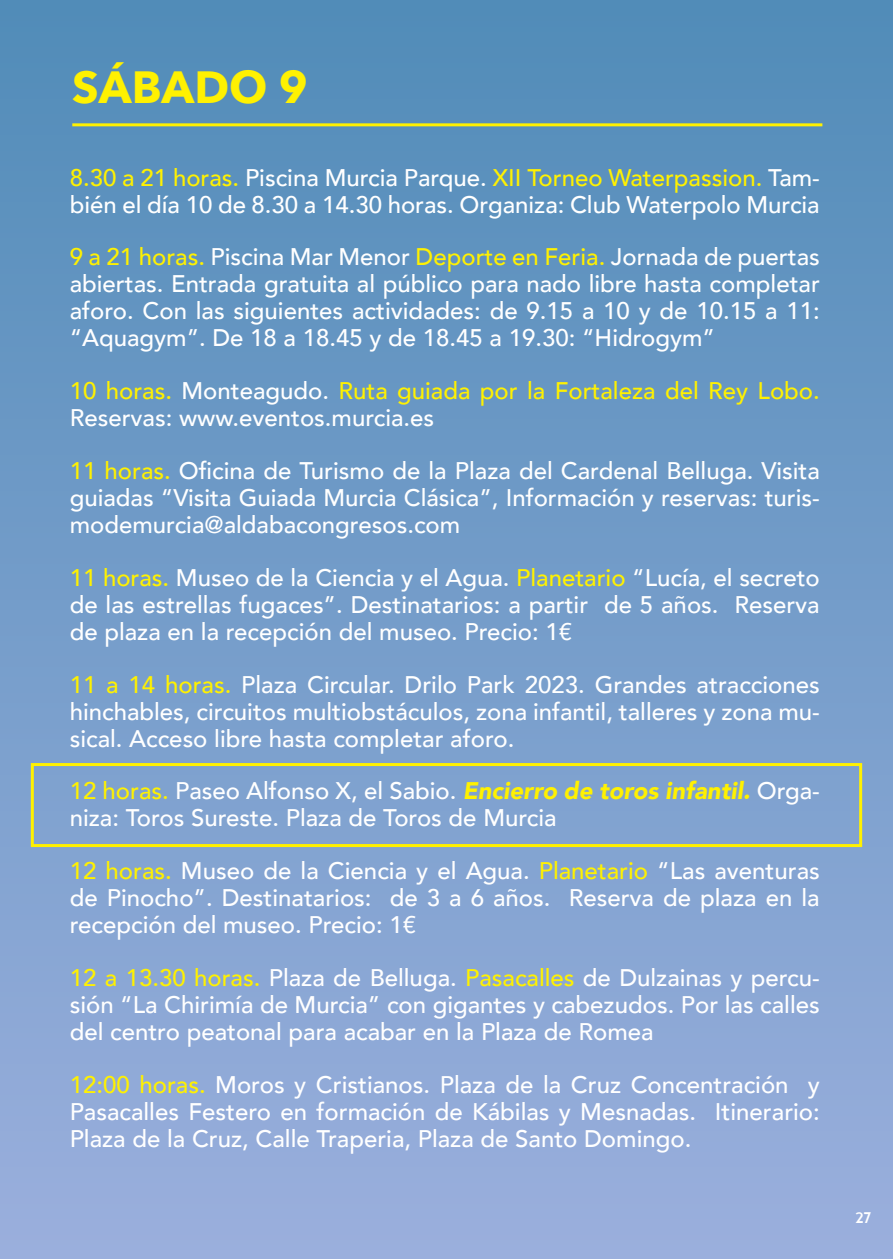
<style>
.page{position:relative;width:893px;height:1259px;background:#fff}
.page>*{position:absolute;margin:0;border:0;box-sizing:border-box;transform-origin:0 0}
.t1{font:700 45px "Avenir Next";color:#fff101}
.t2{font:500 24px/27px "Avenir";color:#fff;text-align:justify}
.t3{font:500 24px/27px "Avenir";color:#fff101}
.t4{font:700 15px "Cherione";color:#fff}
.s1{color:#fff101}
.s2{color:#fff}
.s3{font-weight:900;font-style:italic;color:#fff101}
</style>
<div class="page">
<div style="left:0;top:0;width:893px;height:1259px;background:linear-gradient(to bottom,#518cb8,#9bafdd)"></div>
<hr style="left:72px;top:123px;width:750px;height:3px;background:#fff101">
<div style="left:31px;top:763px;width:831px;height:84px;border:3px solid #fff101"></div>
<p class="t1" style="left:72px;top:48px;width:237px">SÁBADO 9</p>
<p class="t2" style="left:70px;top:162px;width:752px"><span class="s1">8.30 a 21 horas.</span> Piscina Murcia Parque. <span class="s1">XII Torneo Waterpassion.</span> Tam&shy;bién el día 10 de 8.30 a 14.30 horas. Organiza: Club Waterpolo Murcia</p>
<p class="t2" style="left:70px;top:242px;width:752px"><span class="s1">9 a 21 horas.</span> Piscina Mar Menor <span class="s1">Deporte en Feria.</span> Jornada de puertas abiertas. Entrada gratuita al público para nado libre hasta completar aforo. Con las siguientes actividades: de 9.15 a 10 y de 10.15 a 11: “Aquagym”. De 18 a 18.45 y de 18.45 a 19.30: “Hidrogym”</p>
<p class="t3" style="left:70px;top:376px;width:752px">10 horas. <span class="s2">Monteagudo.</span> Ruta guiada por la Fortaleza del Rey Lobo.<br><span class="s2">Reservas: www.eventos.murcia.es</span></p>
<p class="t2" style="left:70px;top:456px;width:752px"><span class="s1">11 horas.</span> Oficina de Turismo de la Plaza del Cardenal Belluga. Visita guiadas “Visita Guiada Murcia Clásica”, Información y reservas: turis&shy;modemurcia@aldabacongresos.com</p>
<p class="t2" style="left:70px;top:562px;width:752px"><span class="s1">11 horas.</span> Museo de la Ciencia y el Agua. <span class="s1">Planetario</span> “Lucía, el secreto de las estrellas fugaces”. Destinatarios: a partir de 5 años. Reserva de plaza en la recepción del museo. Precio: 1€</p>
<p class="t2" style="left:70px;top:669px;width:752px"><span class="s1">11 a 14 horas.</span> Plaza Circular. Drilo Park 2023. Grandes atracciones hinchables, circuitos multiobstáculos, zona infantil, talleres y zona mu&shy;sical. Acceso libre hasta completar aforo.</p>
<p class="t2" style="left:70px;top:776px;width:752px"><span class="s1">12 horas.</span> Paseo Alfonso X, el Sabio. <span class="s3">Encierro de toros infantil.</span> Orga&shy;niza: Toros Sureste. Plaza de Toros de Murcia</p>
<p class="t2" style="left:70px;top:856px;width:752px"><span class="s1">12 horas.</span> Museo de la Ciencia y el Agua. <span class="s1">Planetario</span> “Las aventuras de Pinocho”. Destinatarios: de 3 a 6 años. Reserva de plaza en la recepción del museo. Precio: 1€</p>
<p class="t2" style="left:70px;top:963px;width:752px"><span class="s1">12 a 13.30 horas.</span> Plaza de Belluga. <span class="s1">Pasacalles</span> de Dulzainas y percu&shy;sión “La Chirimía de Murcia” con gigantes y cabezudos. Por las calles del centro peatonal para acabar en la Plaza de Romea</p>
<p class="t2" style="left:70px;top:1069px;width:752px"><span class="s1">12:00 horas.</span> Moros y Cristianos. Plaza de la Cruz Concentración y Pasacalles Festero en formación de Kábilas y Mesnadas. Itinerario:<br>Plaza de la Cruz, Calle Traperia, Plaza de Santo Domingo.</p>
<p class="t4" style="left:855px;top:1206px;width:19px">27</p>
</div>
